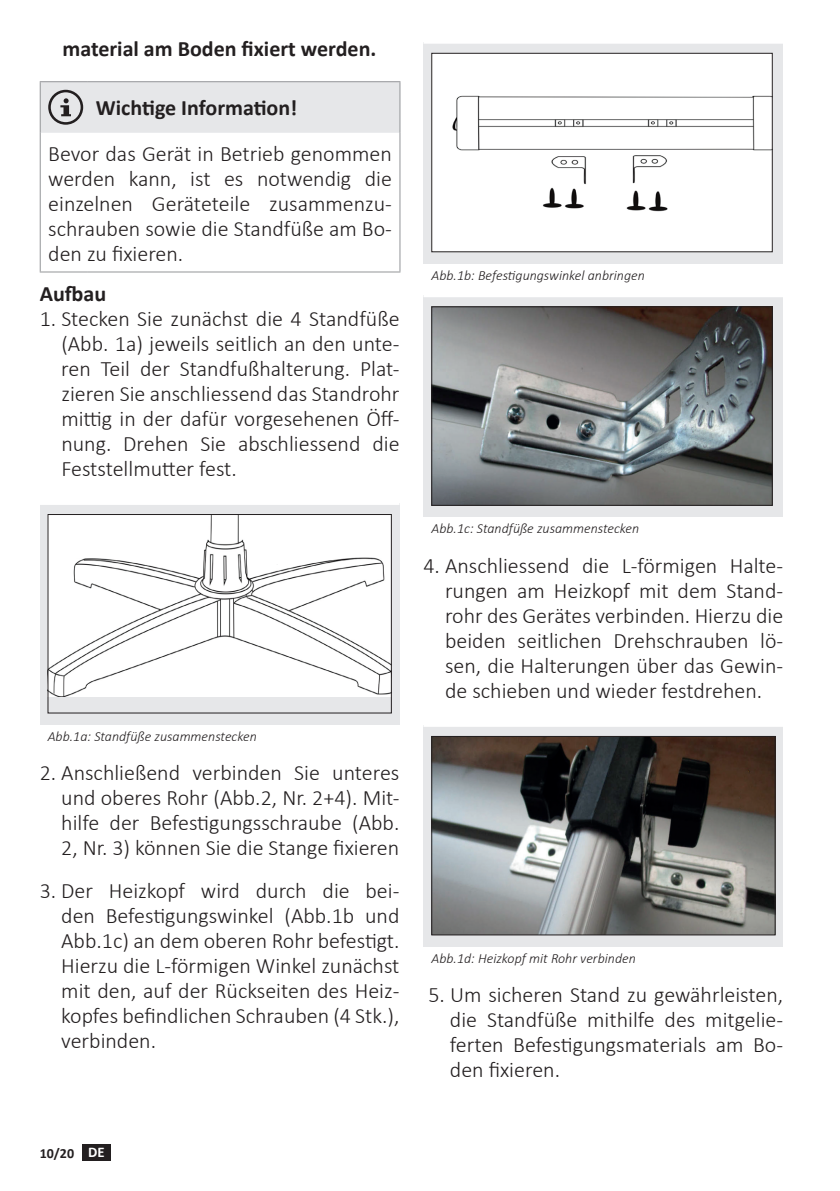
<style>
.page{position:relative;width:840px;height:1191px;background:#fff}
.page>*{position:absolute;margin:0;border:0;box-sizing:border-box;transform-origin:0 0}
.t1{font:300 22px/25px "Calibri";color:#231f20;text-align:justify}
.t2{font:700 22px "Calibri";color:#231f20}
.t3{font:italic 300 14px "Calibri";color:#231f20}
.t4{font:700 14px "Calibri";color:#231f20}
.s1{font-size:14.8px;color:#fff}
</style>
<div class="page">
<div style="left:82px;top:1144px;width:29px;height:16px;background:#231f20"></div>
<hr style="left:40px;top:81px;width:48px;height:1px;background:#939598">
<hr style="left:88px;top:81px;width:312px;height:1px;background:#939598">
<hr style="left:40px;top:133px;width:1px;height:138px;background:#939598">
<hr style="left:399px;top:133px;width:1px;height:138px;background:#939598">
<hr style="left:40px;top:271px;width:48px;height:1px;background:#939598">
<hr style="left:88px;top:271px;width:312px;height:1px;background:#939598">
<div style="left:40px;top:82px;width:360px;height:51px;background:#e6e7e9"></div>
<div style="left:40px;top:503px;width:359px;height:221px;background:#e6e7e9"></div>
<hr style="left:40px;top:501px;width:359px;height:4px;background:#fff">
<img style="left:50px;top:516px;width:339px;height:180px">
<div style="left:48px;top:514px;width:343px;height:199px;border:1px solid #231f20"></div>
<div style="left:423px;top:42px;width:359px;height:221px;background:#e6e7e9"></div>
<hr style="left:423px;top:40px;width:359px;height:4px;background:#fff">
<div style="left:433px;top:55px;width:337px;height:195px;background:#fff"></div>
<div style="left:431px;top:53px;width:341px;height:199px;border:1px solid #231f20"></div>
<div style="left:423px;top:295px;width:359px;height:222px;background:#e6e7e9"></div>
<hr style="left:423px;top:293px;width:359px;height:4px;background:#fff">
<img style="left:433px;top:308px;width:337px;height:195px">
<div style="left:431px;top:306px;width:341px;height:199px;border:1px solid #231f20"></div>
<div style="left:423px;top:725px;width:359px;height:221px;background:#e6e7e9"></div>
<hr style="left:423px;top:723px;width:359px;height:4px;background:#fff">
<img style="left:433px;top:738px;width:340px;height:195px">
<div style="left:431px;top:736px;width:344px;height:199px;border:1px solid #231f20"></div>
<p class="t2" style="left:62px;top:33px;width:315px">material am Boden fixiert werden.</p>
<p class="t2" style="left:96px;top:93px;width:203px">Wichtige Information!</p>
<p class="t1" style="left:48px;top:141px;width:345px">Bevor das Gerät in Betrieb genommen werden kann, ist es notwendig die einzelnen Geräteteile zusammenzu&shy;schrauben sowie die Standfüße am Bo&shy;den zu fixieren.</p>
<p class="t2" style="left:40px;top:278px;width:68px">Aufbau</p>
<p class="t1" style="left:61px;top:306px;width:339px;text-indent:-21px">1. Stecken Sie zunächst die 4 Standfüße (Abb. 1a) jeweils seitlich an den unte&shy;ren Teil der Standfußhalterung. Plat&shy;zieren Sie anschliessend das Standrohr mittig in der dafür vorgesehenen Öff&shy;nung. Drehen Sie abschliessend die Feststellmutter fest.</p>
<p class="t3" style="left:48px;top:727px;width:210px">Abb.1a: Standfüße zusammenstecken</p>
<p class="t1" style="left:61px;top:760px;width:339px;text-indent:-22px">2. Anschließend verbinden Sie unteres und oberes Rohr (Abb.2, Nr. 2+4). Mit&shy;hilfe der Befestigungsschraube (Abb.<br>2, Nr. 3) können Sie die Stange fixieren</p>
<p class="t1" style="left:61px;top:877px;width:339px;text-indent:-21px">3. Der Heizkopf wird durch die bei&shy;den Befestigungswinkel (Abb.1b und Abb.1c) an dem oberen Rohr befestigt.<br>Hierzu die L-förmigen Winkel zunächst mit den, auf der Rückseiten des Heiz&shy;kopfes befindlichen Schrauben (4 Stk.), verbinden.</p>
<p class="t3" style="left:431px;top:266px;width:215px">Abb.1b: Befestigungswinkel anbringen</p>
<p class="t3" style="left:431px;top:520px;width:209px">Abb.1c: Standfüße zusammenstecken</p>
<p class="t1" style="left:445px;top:553px;width:339px;text-indent:-22px">4. Anschliessend die L-förmigen Halte&shy;rungen am Heizkopf mit dem Stand&shy;rohr des Gerätes verbinden. Hierzu die beiden seitlichen Drehschrauben lö&shy;sen, die Halterungen über das Gewin&shy;de schieben und wieder festdrehen.</p>
<p class="t3" style="left:431px;top:949px;width:206px">Abb.1d: Heizkopf mit Rohr verbinden</p>
<p class="t1" style="left:449px;top:982px;width:334px;text-indent:-21px">5. Um sicheren Stand zu gewährleisten, die Standfüße mithilfe des mitgelie&shy;ferten Befestigungsmaterials am Bo&shy;den fixieren.</p>
<p class="t4" style="left:40px;top:1143px;width:66px">10/20 <span class="s1">DE</span></p>
</div>
